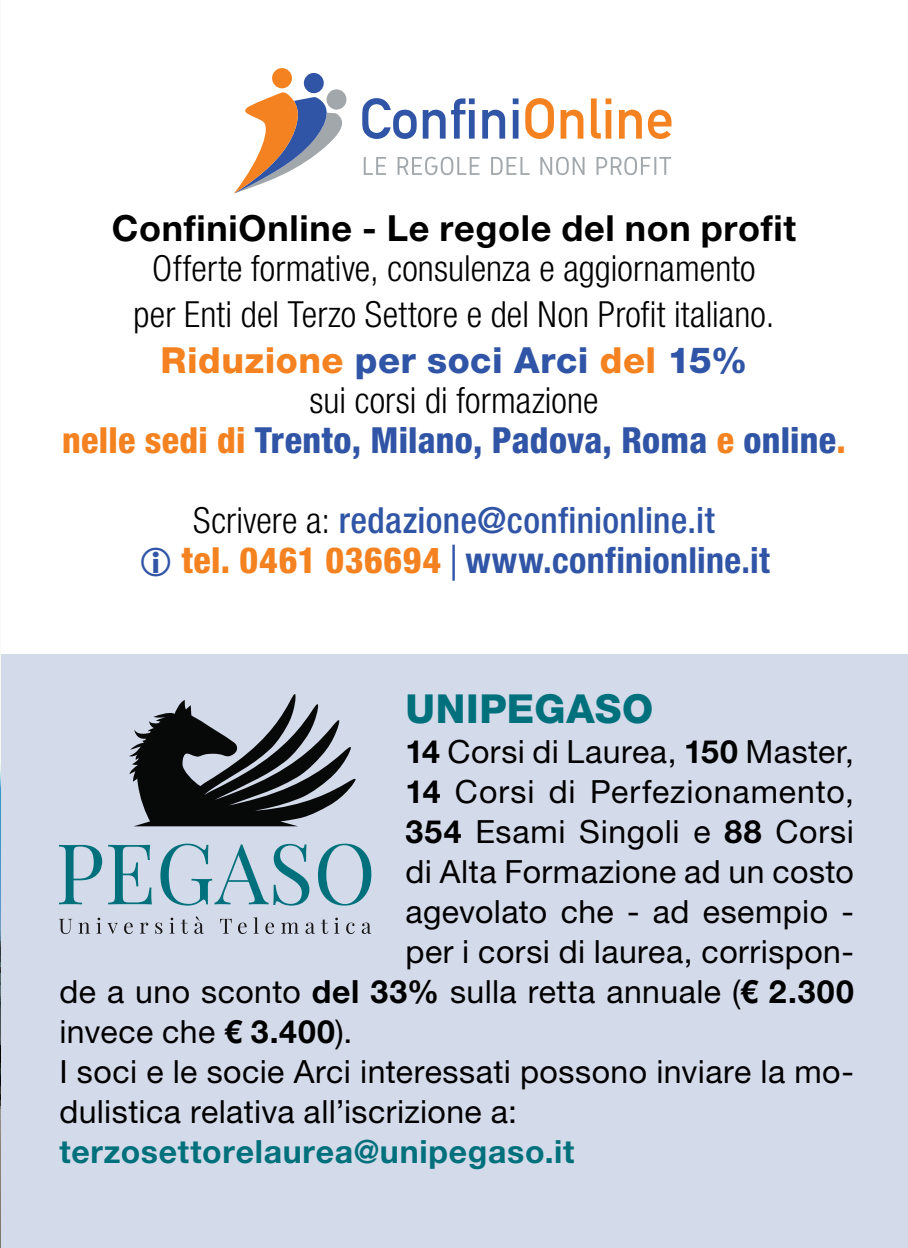
<style>
.page{position:relative;width:908px;height:1248px;background:#fff}
.page>*{position:absolute;margin:0;border:0;box-sizing:border-box;transform-origin:0 0}
.t1{font:800 40px "Helvetica Neue LT Std";letter-spacing:.015em;color:#00717c}
.t2{font:300 condensed 36px/45.6px "Helvetica Neue LT Std";letter-spacing:.005em;color:#000;text-align:center}
.t3{font:500 condensed 36px/40px "Helvetica Neue LT Std";letter-spacing:.01em;color:#3155a6}
.t4{font:800 condensed 36px/40px "Helvetica Neue LT Std";letter-spacing:.005em;color:#3155a6;text-align:center}
.t5{font:700 36px "Helvetica Neue LT Std";letter-spacing:.02em;color:#000}
.t6{font:32px "Helvetica Neue LT Std";letter-spacing:.015em;color:#000}
.t7{font:700 32px "Helvetica Neue LT Std";letter-spacing:.02em;color:#00717c}
.s1{font-weight:800;font-stretch:normal;color:#f58220}
.s2{font-weight:800;font-stretch:normal;color:#3155a6}
.s3{font-weight:300;color:#000}
.s4{color:#f58220}
.s5{font-weight:800;color:#f58220}
.s6{font-weight:400;font-stretch:normal}
.s7{font-weight:700}
</style>
<div class="page">
<img style="left:0;top:763px;width:1px;height:484px">
<div style="left:2px;top:655px;width:905px;height:592px;background:#d3dae9"></div>
<svg style="left:59px;top:844px;width:43px;height:60px"></svg>
<svg style="left:108px;top:844px;width:44px;height:60px"></svg>
<svg style="left:160px;top:843px;width:149px;height:62px"></svg>
<svg style="left:318px;top:843px;width:53px;height:62px"></svg>
<svg style="left:59px;top:918px;width:13px;height:15px"></svg>
<svg style="left:78px;top:922px;width:11px;height:11px"></svg>
<svg style="left:96px;top:917px;width:22px;height:16px"></svg>
<svg style="left:124px;top:922px;width:9px;height:11px"></svg>
<svg style="left:140px;top:922px;width:8px;height:11px"></svg>
<svg style="left:155px;top:922px;width:7px;height:11px"></svg>
<svg style="left:169px;top:917px;width:5px;height:16px"></svg>
<svg style="left:180px;top:919px;width:8px;height:14px"></svg>
<svg style="left:194px;top:916px;width:10px;height:17px"></svg>
<svg style="left:220px;top:918px;width:12px;height:15px"></svg>
<svg style="left:238px;top:922px;width:9px;height:11px"></svg>
<svg style="left:253px;top:917px;width:5px;height:16px"></svg>
<svg style="left:265px;top:922px;width:9px;height:11px"></svg>
<svg style="left:281px;top:922px;width:17px;height:11px"></svg>
<svg style="left:305px;top:919px;width:23px;height:14px"></svg>
<svg style="left:334px;top:917px;width:4px;height:16px"></svg>
<svg style="left:346px;top:922px;width:8px;height:11px"></svg>
<svg style="left:361px;top:922px;width:9px;height:11px"></svg>
<svg style="left:129px;top:694px;width:227px;height:132px"></svg>
<svg style="left:363px;top:157px;width:307px;height:18px"></svg>
<svg style="left:525px;top:98px;width:146px;height:41px"></svg>
<svg style="left:362px;top:98px;width:156px;height:41px"></svg>
<svg style="left:234px;top:68px;width:113px;height:125px"></svg>
<p class="t5" style="left:112px;top:206px;width:685px">ConfiniOnline - Le regole del non profit</p>
<p class="t2" style="left:133px;top:245px;width:642px">Offerte formative, consulenza e aggiornamento per Enti del Terzo Settore e del Non Profit italiano.<br><span class="s1">Riduzione</span> <span class="s2">per soci Arci</span> <span class="s1">del</span> <span class="s2">15%</span></p>
<p class="t4" style="left:62px;top:379px;width:784px"><span class="s3">sui corsi di formazione<br></span><span class="s4">nelle sedi di</span> Trento, Milano, Padova, Roma <span class="s4">e</span> online<span class="s4">.</span></p>
<p class="t3" style="left:182px;top:499px;width:589px;text-indent:11px"><span class="s3">Scrivere a:</span> redazione@confinionline.it <span class="s5">tel. 0461 036694</span> <span class="s6">|</span> <span class="s7">www.confinionline.it</span></p>
<p class="t1" style="left:405px;top:684px;width:246px">UNIPEGASO</p>
<p class="t6" style="left:405px;top:732px;width:450px"><span class="s7">14</span> Corsi di Laurea, <span class="s7">150</span> Master,</p>
<p class="t6" style="left:405px;top:772px;width:450px"><span class="s7">14</span> Corsi di Perfezionamento,</p>
<p class="t6" style="left:405px;top:812px;width:450px"><span class="s7">354</span> Esami Singoli e <span class="s7">88</span> Corsi</p>
<p class="t6" style="left:405px;top:852px;width:450px">di Alta Formazione ad un costo</p>
<p class="t6" style="left:405px;top:892px;width:449px">agevolato che - ad esempio -</p>
<p class="t6" style="left:405px;top:932px;width:450px">per i corsi di laurea, corrispon-</p>
<p class="t6" style="left:59px;top:972px;width:795px">de a uno sconto <span class="s7">del 33%</span> sulla retta annuale (<span class="s7">€ 2.300</span></p>
<p class="t6" style="left:59px;top:1012px;width:294px">invece che <span class="s7">€ 3.400</span>).</p>
<p class="t6" style="left:59px;top:1052px;width:795px">I soci e le socie Arci interessati possono inviare la mo-</p>
<p class="t6" style="left:59px;top:1092px;width:459px">dulistica relativa all’iscrizione a:</p>
<p class="t7" style="left:59px;top:1131px;width:516px">terzosettorelaurea@unipegaso.it</p>
</div>
